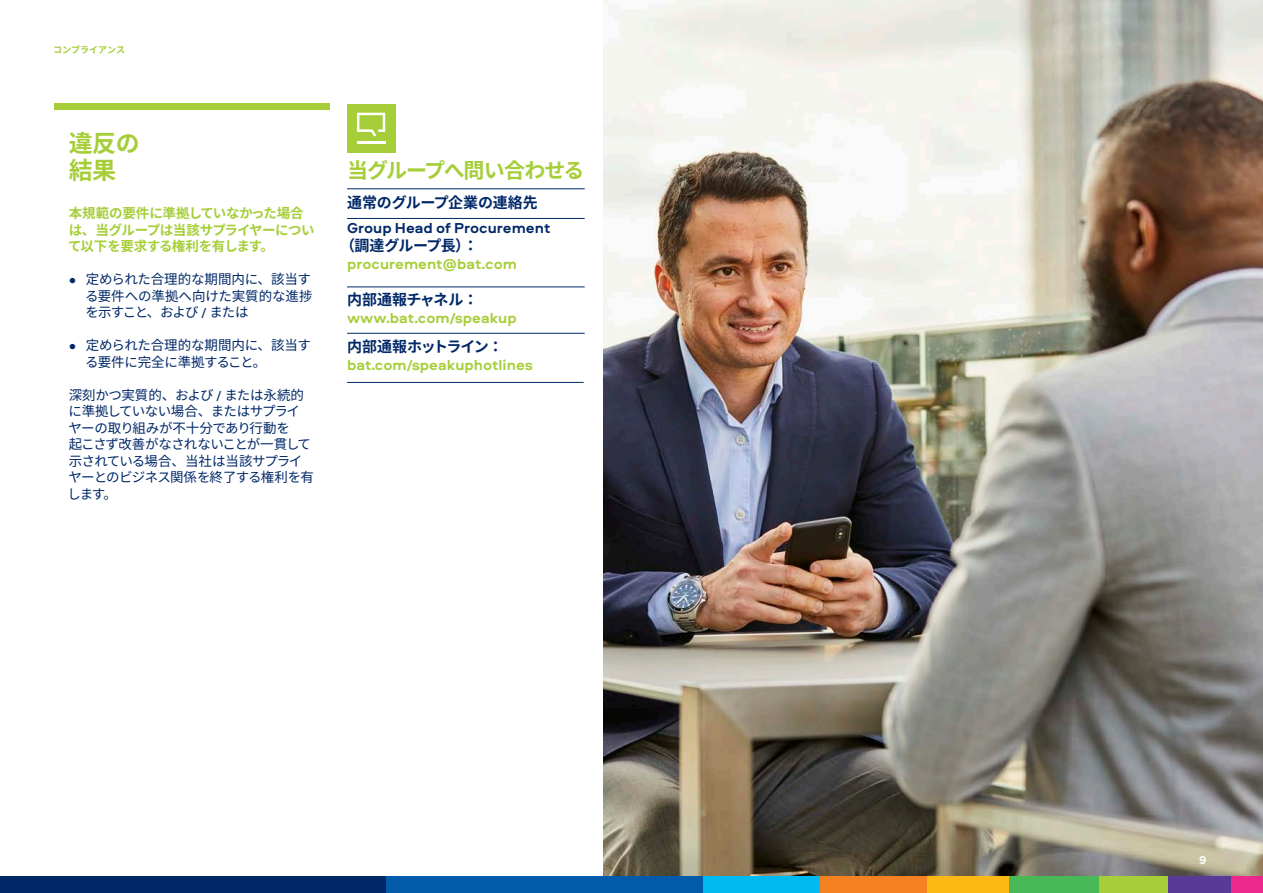
<style>
.page{position:relative;width:1263px;height:893px;background:#fff}
.page>*{position:absolute;margin:0;border:0;box-sizing:border-box;transform-origin:0 0}
.t1{font:700 24px/27px "Noto Sans CJ Kjp";color:#a6ce39}
.t2{font:700 21px "Noto Sans CJ Kjp";letter-spacing:-.055em;color:#a6ce39}
.t3{font:700 15px "Aeroport";color:#a6ce39}
.t4{font:700 15px "Noto Sans CJ Kjp";letter-spacing:-.015em;color:#002868}
.t5{font:700 15px "Aeroport";color:#002868}
.t6{font:700 15px "Noto Sans CJ Kjp";letter-spacing:-.055em;color:#002868}
.t7{font:700 15px "Noto Sans CJ Kjp";letter-spacing:-.035em;color:#002868}
.t8{font:13.5px/16.5px "Noto Sans CJ Kjp";letter-spacing:-.045em;color:#002868}
.t9{font:13.5px/16.5px "Noto Sans CJ Kjp";letter-spacing:-.025em;color:#002868}
.t10{font:700 13.5px/16.5px "Noto Sans CJ Kjp";letter-spacing:-.03em;color:#a6ce39}
.t11{font:700 12px "Aeroport";color:#fff}
.Block_text_white_out{font:700 9px "Noto Sans CJ Kjp";color:#a6ce39}
.s1{font-family:"Aeroport"}
</style>
<div class="page">
<img style="left:604px;top:0;width:659px;height:877px">
<div style="left:347px;top:104px;width:48px;height:48px;background:#a6ce39"></div>
<hr style="left:357px;top:141px;width:28px;height:2px;background:#fff">
<svg style="left:357px;top:113px;width:28px;height:24px"></svg>
<hr style="left:347px;top:189px;width:238px;height:1px;background:#002868">
<hr style="left:347px;top:218px;width:238px;height:1px;background:#002868">
<hr style="left:347px;top:287px;width:238px;height:1px;background:#002868">
<hr style="left:347px;top:333px;width:238px;height:1px;background:#002868">
<div style="left:54px;top:104px;width:276px;height:6px;background:#a6ce39"></div>
<div style="left:672px;top:877px;width:148px;height:16px;background:#00baf1"></div>
<div style="left:0;top:877px;width:386px;height:16px;background:#002868"></div>
<div style="left:386px;top:877px;width:317px;height:16px;background:#015aaa"></div>
<div style="left:820px;top:877px;width:107px;height:16px;background:#f58220"></div>
<div style="left:927px;top:877px;width:82px;height:16px;background:#fcb814"></div>
<div style="left:1009px;top:877px;width:90px;height:16px;background:#49b857"></div>
<div style="left:1099px;top:877px;width:69px;height:16px;background:#a6ce39"></div>
<div style="left:1168px;top:877px;width:63px;height:16px;background:#573b97"></div>
<div style="left:1231px;top:877px;width:32px;height:16px;background:#ed288d"></div>
<hr style="left:347px;top:382px;width:237px;height:1px;background:#002868">
<p class="Block_text_white_out" style="left:53px;top:45px;width:73px">コンプライアンス</p>
<p class="t1" style="left:69px;top:130px;width:73px">違反の結果</p>
<p class="t10" style="left:68px;top:205px;width:248px">本規範の要件に準拠していなかった場合は、当グループは当該サプライヤーについて以下を要求する権利を有します。</p>
<p class="t9" style="left:85px;top:271px;width:229px;text-indent:-16px"><span class="s1">•</span> 定められた合理的な期間内に、該当する要件への準拠へ向けた実質的な進捗を示すこと、および <span class="s1">/</span> または</p>
<p class="t9" style="left:85px;top:337px;width:227px;text-indent:-16px"><span class="s1">•</span> 定められた合理的な期間内に、該当する要件に完全に準拠すること。</p>
<p class="t8" style="left:68px;top:387px;width:248px">深刻かつ実質的、および <span class="s1">/</span> または永続的に準拠していない場合、またはサプライヤーの取り組みが不十分であり行動を<br>起こさず改善がなされないことが一貫して示されている場合、当社は当該サプライヤーとのビジネス関係を終了する権利を有します。</p>
<p class="t2" style="left:347px;top:158px;width:239px">当グループへ問い合わせる</p>
<p class="t4" style="left:347px;top:194px;width:192px">通常のグループ企業の連絡先</p>
<p class="t5" style="left:347px;top:217px;width:205px">Group Head of Procurement</p>
<p class="t7" style="left:340px;top:237px;width:140px">（調達グループ長）：</p>
<p class="t3" style="left:347px;top:253px;width:172px">procurement@bat.com</p>
<p class="t4" style="left:347px;top:291px;width:133px">内部通報チャネル：</p>
<p class="t3" style="left:347px;top:307px;width:171px">www.bat.com/speakup</p>
<p class="t6" style="left:347px;top:338px;width:158px">内部通報ホットライン：</p>
<p class="t3" style="left:347px;top:354px;width:188px">bat.com/speakuphotlines</p>
<p class="t11" style="left:1199px;top:851px;width:9px">9</p>
</div>
